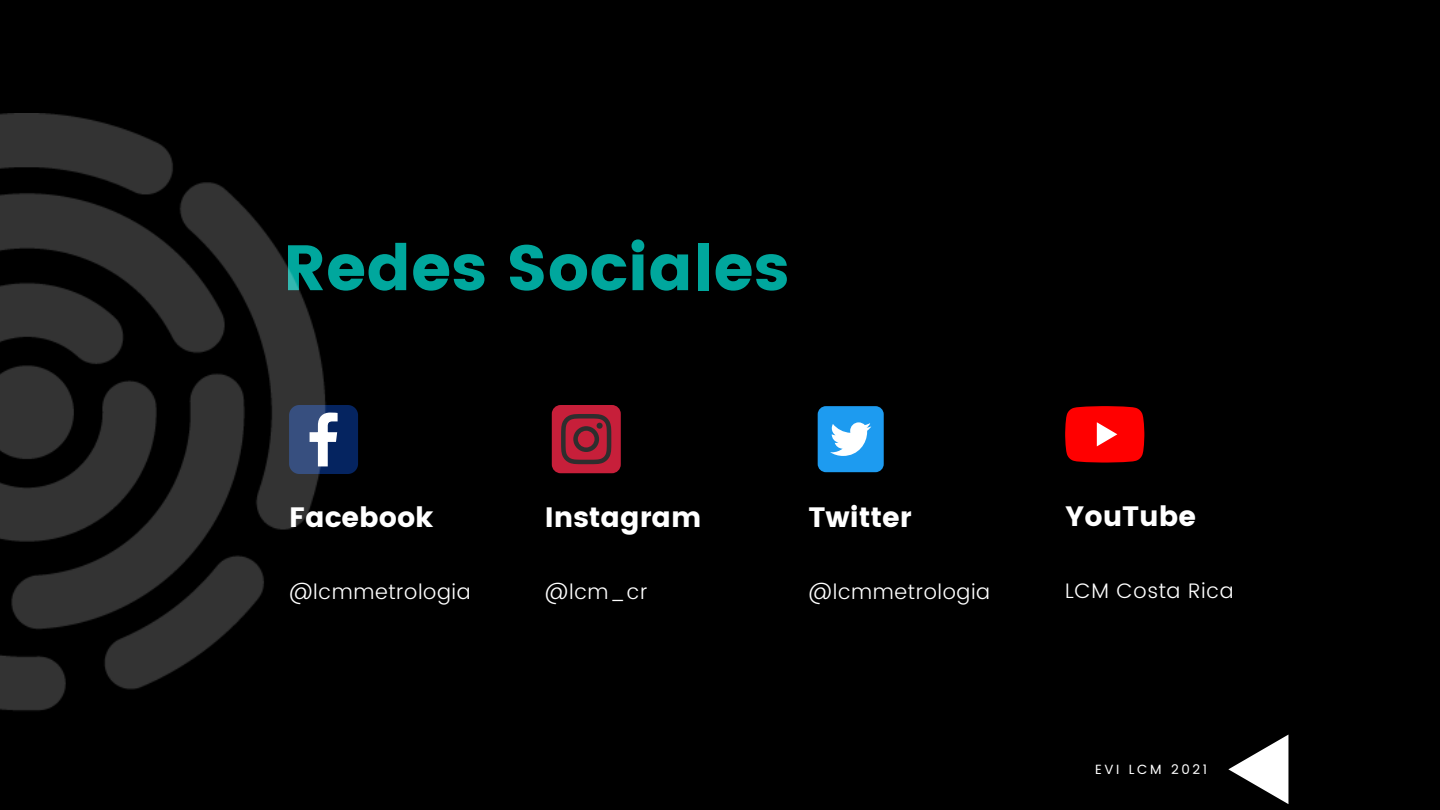
<style>
.page{position:relative;width:1440px;height:810px;background:#000}
.page>*{position:absolute;margin:0;border:0;box-sizing:border-box;transform-origin:0 0}
.t1{font:64px "Poppins";color:#00a79d}
.t2{font:28px "Poppins";color:#fff}
.t3{font:300 21px "Poppins";letter-spacing:.03em;color:#fff}
.t4{font:13.4px "Poppins";letter-spacing:.2em;color:#fff}
</style>
<div class="page">
<svg style="left:352px;top:406px;width:6px;height:67px"></svg>
<div style="left:552px;top:405px;width:69px;height:68px;background:#c71f3a;border-radius:9px"></div>
<svg style="left:561px;top:414px;width:50px;height:50px"></svg>
<svg style="left:1065px;top:406px;width:79px;height:56px;background:#f00e0e"></svg>
<img style="left:0;top:113px;width:352px;height:598px">
<svg style="left:1228px;top:735px;width:60px;height:69px"></svg>
<div style="left:818px;top:406px;width:66px;height:66px;background:#1d9bf0;border-radius:8px"></div>
<svg style="left:830px;top:422px;width:41px;height:34px"></svg>
<p class="t1" style="left:283px;top:231px;width:508px">Redes Sociales</p>
<p class="t2" style="left:289px;top:501px;width:146px">Facebook</p>
<p class="t3" style="left:289px;top:579px;width:183px">@lcmmetrologia</p>
<p class="t2" style="left:545px;top:501px;width:158px">Instagram</p>
<p class="t3" style="left:545px;top:579px;width:104px">@lcm_cr</p>
<p class="t2" style="left:809px;top:501px;width:105px">Twitter</p>
<p class="t3" style="left:809px;top:579px;width:183px">@lcmmetrologia</p>
<p class="t2" style="left:1065px;top:500px;width:132px">YouTube</p>
<p class="t3" style="left:1065px;top:578px;width:170px">LCM Costa Rica</p>
<p class="t4" style="left:1095px;top:762px;width:114px">EVI LCM 2021</p>
</div>
